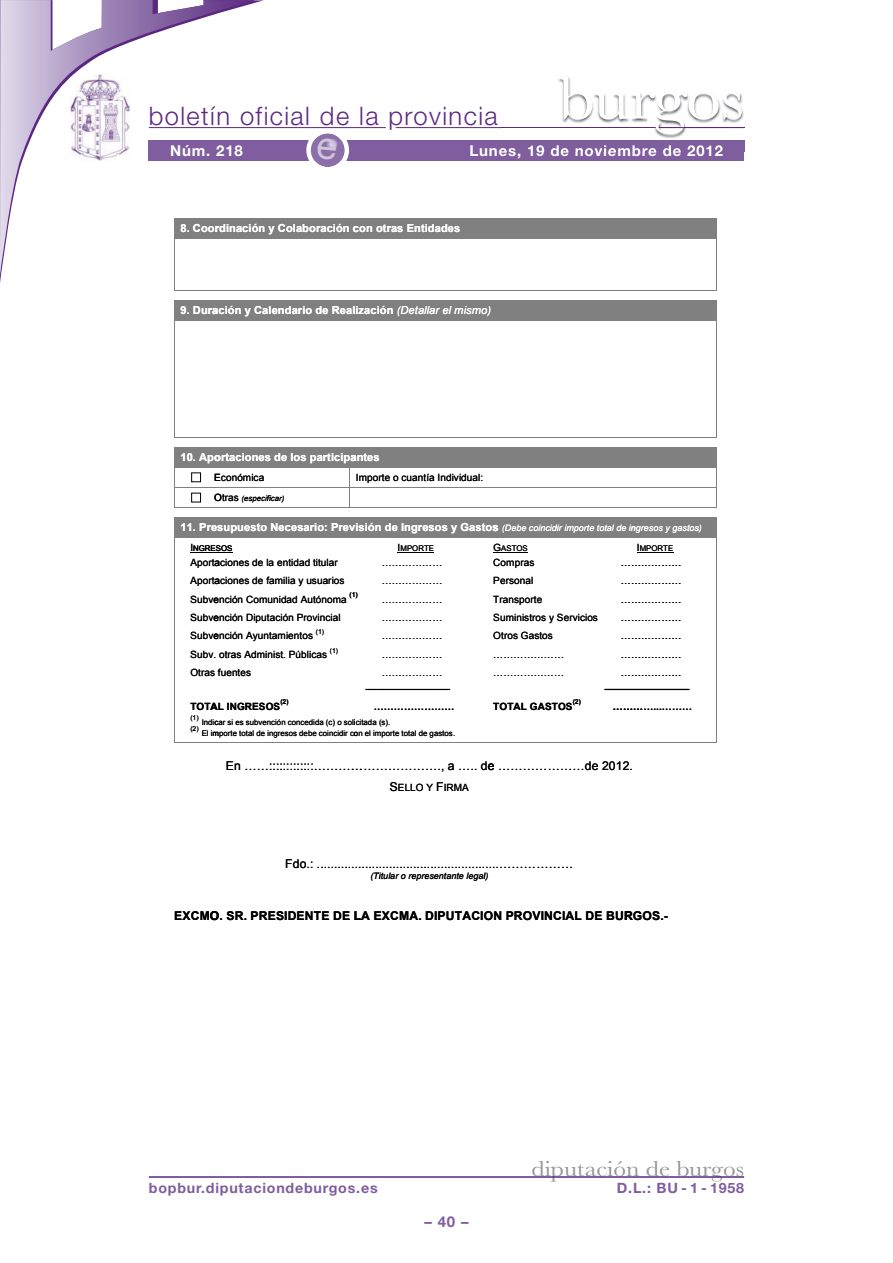
<style>
.page{position:relative;width:893px;height:1263px;background:#fff}
.page>*{position:absolute;margin:0;border:0;box-sizing:border-box;transform-origin:0 0}
.t1{font:63px "Baskerville";letter-spacing:-.01em;color:#fff;scale:1.12 1}
.t2{font:300 25.5px "Helvetica Neue";letter-spacing:.055em;color:#5c2781}
.t3{font:22.5px "Baskerville";color:#939598;scale:1.12 1}
.t4{font:700 15px "Helvetica Neue";letter-spacing:.055em;color:#fff}
.t5{font:700 15px "Helvetica Neue";color:#7f5d9e}
.t6{font:700 14.25px "Helvetica Neue";letter-spacing:.055em;color:#7f5d9e}
.t7{font:12.15px/21px "Arial";color:#000}
.t8{font:700 12.15px "Arial";letter-spacing:.015em;color:#000}
.t9{font:700 11.1px "Arial";color:#fff}
.t10{font:10.05px/18.5px "Arial";color:#000}
.t11{font:700 10.05px/21.6px "Arial";letter-spacing:.01em;color:#000}
.t12{font:italic 8.85px "Arial";color:#fff}
.t13{font:italic 8.85px "Arial";color:#000}
.t14{font:7.8px "Arial";letter-spacing:.005em;color:#000}
.t15{font:italic 7.8px "Arial";color:#000}
.t16{font:6.75px "Arial";color:#000}
.t17{font:700 6.75px "Arial";color:#000}
.s1{font-weight:400;font-style:italic}
.s2{font-weight:700;font-style:normal;font-size:11.1px}
</style>
<div class="page">
<hr style="left:396px;top:127px;width:348px;height:1px;background:#5c2781">
<hr style="left:149px;top:127px;width:237px;height:1px;background:#5c2781">
<svg style="left:0;top:0;width:255px;height:275px"></svg>
<div style="left:149px;top:140px;width:595px;height:20px;background:#7f5d9e"></div>
<hr style="left:149px;top:1176px;width:595px;height:2px;background:#5c2781">
<img style="left:558px;top:76px;width:187px;height:75px">
<img style="left:558px;top:127px;width:101px;height:1px">
<img style="left:542px;top:140px;width:202px;height:11px">
<img style="left:502px;top:145px;width:40px;height:6px">
<hr style="left:659px;top:127px;width:85px;height:1px;background:#5c2781">
<img style="left:71px;top:74px;width:59px;height:87px">
<div style="left:151px;top:213px;width:591px;height:871px;background:#fff"></div>
<div style="left:174px;top:218px;width:542px;height:20px;background:#808080"></div>
<hr style="left:174px;top:238px;width:542px;height:1px;background:#808080">
<svg style="left:716px;top:218px;width:1px;height:21px"></svg>
<hr style="left:174px;top:239px;width:1px;height:51px;background:#808080">
<hr style="left:174px;top:290px;width:542px;height:1px;background:#808080">
<hr style="left:716px;top:239px;width:1px;height:51px;background:#808080">
<div style="left:174px;top:300px;width:542px;height:20px;background:#808080"></div>
<hr style="left:174px;top:320px;width:542px;height:1px;background:#808080">
<svg style="left:716px;top:300px;width:1px;height:21px"></svg>
<hr style="left:174px;top:321px;width:1px;height:116px;background:#808080">
<hr style="left:174px;top:437px;width:542px;height:1px;background:#808080">
<hr style="left:716px;top:321px;width:1px;height:116px;background:#808080">
<div style="left:174px;top:447px;width:542px;height:20px;background:#808080"></div>
<div style="left:191px;top:472px;width:10px;height:10px;border:1px solid #000"></div>
<hr style="left:174px;top:467px;width:175px;height:1px;background:#808080">
<hr style="left:350px;top:467px;width:366px;height:1px;background:#808080">
<div style="left:191px;top:493px;width:10px;height:9px;border:1px solid #000"></div>
<hr style="left:174px;top:487px;width:175px;height:1px;background:#808080">
<hr style="left:350px;top:487px;width:366px;height:1px;background:#808080">
<svg style="left:174px;top:468px;width:1px;height:40px"></svg>
<hr style="left:174px;top:508px;width:175px;height:1px;background:#808080">
<svg style="left:349px;top:467px;width:1px;height:41px"></svg>
<hr style="left:350px;top:508px;width:366px;height:1px;background:#808080">
<svg style="left:716px;top:447px;width:1px;height:61px"></svg>
<div style="left:174px;top:518px;width:542px;height:19px;background:#808080"></div>
<hr style="left:174px;top:517px;width:542px;height:1px;background:#808080">
<hr style="left:190px;top:552px;width:43px;height:1px;background:#000">
<hr style="left:398px;top:552px;width:36px;height:1px;background:#000">
<hr style="left:493px;top:552px;width:35px;height:1px;background:#000">
<hr style="left:637px;top:552px;width:36px;height:1px;background:#000">
<hr style="left:174px;top:537px;width:542px;height:1px;background:#808080">
<svg style="left:716px;top:517px;width:1px;height:21px"></svg>
<hr style="left:174px;top:538px;width:1px;height:204px;background:#808080">
<hr style="left:174px;top:742px;width:542px;height:1px;background:#808080">
<hr style="left:716px;top:538px;width:1px;height:204px;background:#808080">
<svg style="left:306px;top:133px;width:43px;height:34px"></svg>
<h2 class="t2" style="left:149px;top:100px;width:350px">boletín oficial de la provincia</h2>
<h1 class="t1" style="left:558px;top:60px;width:168px">burgos</h1>
<h3 class="t4" style="left:170px;top:141px;width:74px">Núm. 218</h3>
<h3 class="t4" style="left:469px;top:141px;width:255px">Lunes, 19 de noviembre de 2012</h3>
<p class="t9" style="left:180px;top:222px;width:281px">C. 8 o o dr ni óica n y C o ba l o óicar n oc n o sar t E n di t da se</p>
<p class="t9" style="left:180px;top:304px;width:312px">D. 9 u r óica n y C nela d oi ra d e R lae óicazi n <span class="s1">( D ate l l ra ml e ms i o )</span></p>
<p class="t9" style="left:180px;top:451px;width:201px">A. 01 p o o i ca t r n se d e o l s p a r t p i c i a n se t</p>
<p class="t10" style="left:214px;top:467px;width:52px;line-height:20.2px">E mónoc ac i<br>O sar t</p>
<p class="t15" style="left:241px;top:494px;width:44px">( e ceps i f i ac r )</p>
<p class="t10" style="left:356px;top:468px;width:129px">mI et rop o aí tnauc : laudividnI</p>
<p class="t9" style="left:180px;top:521px;width:313px">P. 11 e r us p u o t se N o i r asece : P ve r ó i s i n d e n I g ose r s y G o t sa</p>
<p class="t10" style="left:190px;top:540px;width:149px;line-height:15.1px">I<br>A t r op a seno i c ed a l dad i t ne a l u t i t r</p>
<p class="t12" style="left:492px;top:523px;width:211px"><span class="s2">s</span> ( D ebe i cn i oc d i r mi op r t e edl a t o t i gn r e sos y o t sag s )</p>
<p class="t10" style="left:493px;top:538px;width:9px">G</p>
<p class="t14" style="left:501px;top:544px;width:28px">ASTOS</p>
<p class="t10" style="left:493px;top:553px;width:43px">C mo sarp</p>
<p class="t10" style="left:398px;top:538px;width:4px">I</p>
<p class="t14" style="left:400px;top:544px;width:35px">MPORTE</p>
<p class="t10" style="left:382px;top:553px;width:62px">!!!!!!</p>
<p class="t10" style="left:637px;top:538px;width:4px">I</p>
<p class="t14" style="left:640px;top:544px;width:35px">MPORTE</p>
<p class="t10" style="left:621px;top:553px;width:62px">!!!!!!</p>
<p class="t14" style="left:193px;top:544px;width:41px">NGRESOS</p>
<p class="t10" style="left:190px;top:571px;width:158px">A t r op seno i ca ed ma f a i l i y so i r ausu<br>S vbu nó i cne C mo dad i nu A monó t u a<br>S vbu nó i cne D nó i ca t up i P l a i cn i vo r<br>S vbu nó i cne A ma t nuy so t ne i<br>S . vbu sa r t o A md P. t s i n i sac i l bú<br>O sar t setneuf</p>
<p class="t11" style="left:190px;top:695px;width:91px">TOTAL NI GRESOS</p>
<p class="t10" style="left:382px;top:571px;width:62px">!!!!!!</p>
<p class="t16" style="left:350px;top:591px;width:10px">(1)</p>
<p class="t10" style="left:382px;top:590px;width:62px;text-align:justify">!!!!!! !!!!!! !!!!!! !!!!!! !!!!!!</p>
<p class="t11" style="left:374px;top:674px;width:82px;text-indent:-8px">_______________ !!!!!!!!</p>
<p class="t16" style="left:316px;top:628px;width:10px">(1)</p>
<p class="t16" style="left:330px;top:646px;width:10px">(1)</p>
<p class="t17" style="left:280px;top:698px;width:10px">(2)</p>
<p class="t10" style="left:493px;top:571px;width:106px">P l anosre<br>T et ropsnar<br>S mu sor tsini y S soicivre<br>O t sor G sot sa !!!!!!! !!!!!!!</p>
<p class="t11" style="left:493px;top:695px;width:81px">TOTAL GASTOS</p>
<p class="t17" style="left:573px;top:698px;width:10px">(2)</p>
<p class="t10" style="left:621px;top:571px;width:62px;text-align:justify">!!!!!! !!!!!! !!!!!! !!!!!! !!!!!! !!!!!!</p>
<p class="t11" style="left:605px;top:674px;width:89px;text-align:right">_______________ !!!! !!!</p>
<p class="t11" style="left:653px;top:695px;width:10px">...</p>
<p class="t16" style="left:190px;top:713px;width:10px">(1)</p>
<p class="t14" style="left:202px;top:718px;width:190px">i dn I r ac sei s nó i cnevbus ad i decnoc ) c ( o l os i ada t i c ) s ( .</p>
<p class="t16" style="left:190px;top:725px;width:10px">(2)</p>
<p class="t14" style="left:202px;top:729px;width:255px">E i l m e t r op edl a t o t sose r gn i ebed r i d i cn i oc c o n mi l e e t r op edl a t o t . so t sag</p>
<p class="t7" style="left:390px;top:755px;width:245px;text-indent:-164px">En !!:::::::::::::!!!!!!!!!! a, . ! d.. e !!!!!!! ed . 2102<br>S</p>
<p class="t10" style="left:398px;top:778px;width:37px">E OLL Y</p>
<p class="t7" style="left:436px;top:776px;width:9px">F</p>
<p class="t10" style="left:444px;top:778px;width:27px">RI MA</p>
<p class="t7" style="left:285px;top:853px;width:289px">F ...........:.od ........................................ .. ! ! ! ! ! !</p>
<p class="t13" style="left:370px;top:871px;width:120px">( T i ralut o r e p r e etnatnes age l l )</p>
<p class="t8" style="left:174px;top:909px;width:495px">EXCMO S. R P. RES DI ENTE DE LA EXCMA D. PI UTAC OI N PROV NI C AI L DE BURGOS -.</p>
<h3 class="t3" style="left:531px;top:1155px;width:191px">diputación de burgos</h3>
<h3 class="t6" style="left:149px;top:1179px;width:230px">bopbur.diputaciondeburgos.es</h3>
<h3 class="t6" style="left:617px;top:1179px;width:129px">D.L.: BU - 1 - 1958</h3>
<h3 class="t5" style="left:424px;top:1212px;width:46px">–40–</h3>
</div>
